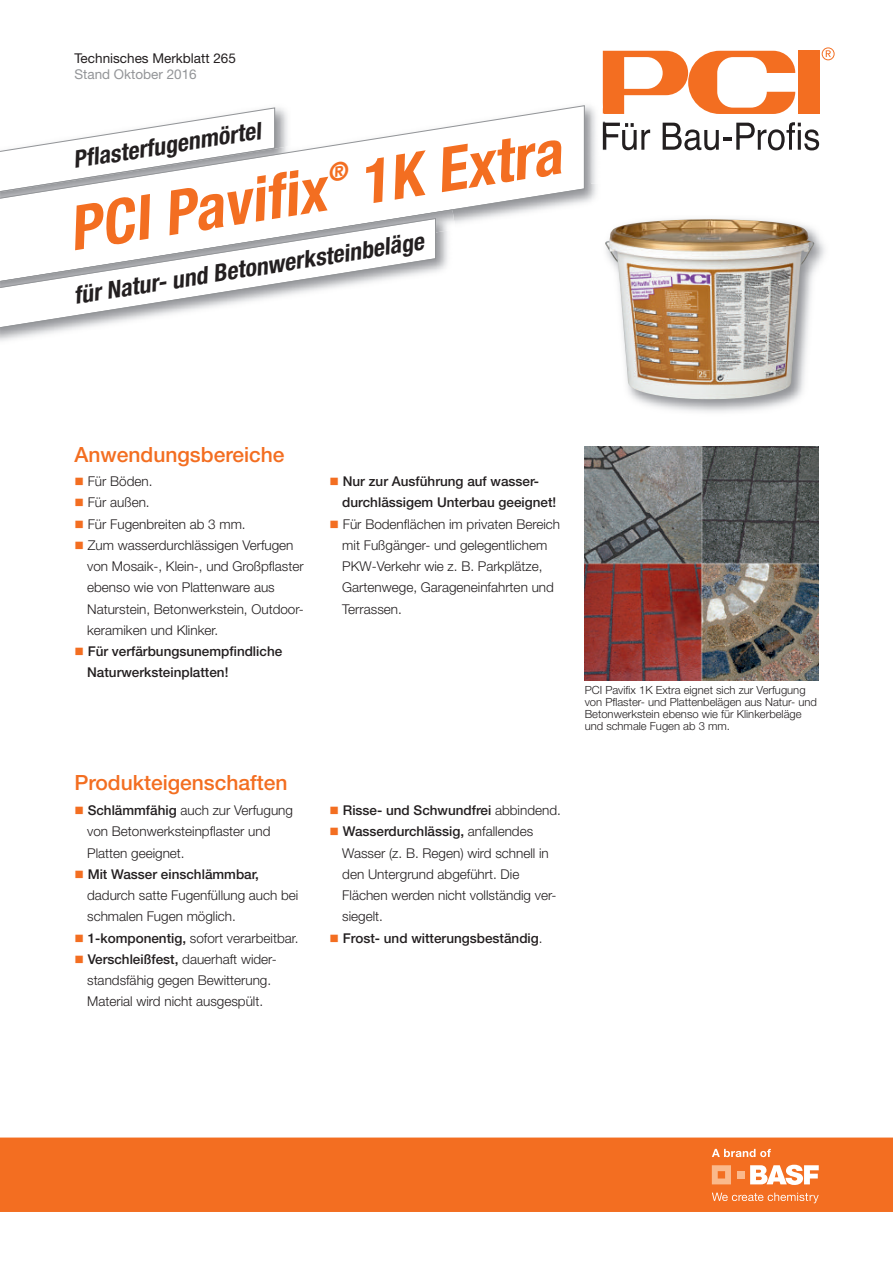
<style>
.page{position:relative;width:893px;height:1263px;background:#fff}
.page>*{position:absolute;margin:0;border:0;box-sizing:border-box;transform-origin:0 0}
.t1{font:italic 700 condensed 61.5px "Helvetica Neue LT Pro";color:#f36e21}
.t2{font:italic 700 condensed 24px "Helvetica Neue LT Pro";color:#231f20}
.t3{font:500 21px "Helvetica Neue LT Pro";color:#f36e21}
.t4{font:300 13.5px/21.3px "Helvetica Neue LT Pro";color:#231f20}
.t5{font:500 13.5px/21.3px "Helvetica Neue LT Pro";color:#231f20}
.t6{font:13.5px "Helvetica Neue LT Pro";color:#231f20}
.t7{font:13.5px "Helvetica Neue LT Pro";color:#939598}
.t8{font:300 11.25px/12px "Helvetica Neue LT Pro";color:#231f20}
.s1{color:#f36e21}
.s2{font-weight:500}
.s3{font-weight:300}
</style>
<div class="page">
<div style="left:798px;top:51px;width:21px;height:63px;background:#f36e21"></div>
<svg style="left:603px;top:51px;width:192px;height:63px"></svg>
<svg style="left:618px;top:123px;width:32px;height:27px"></svg>
<svg style="left:663px;top:122px;width:156px;height:28px"></svg>
<svg style="left:822px;top:47px;width:13px;height:13px"></svg>
<img style="left:585px;top:99px;width:33px;height:104px">
<img style="left:591px;top:97px;width:24px;height:86px">
<img style="left:603px;top:108px;width:7px;height:42px">
<svg style="left:1px;top:105px;width:584px;height:118px"></svg>
<img style="left:605px;top:219px;width:220px;height:193px">
<img style="left:605px;top:222px;width:38px;height:22px">
<div style="left:0;top:1137px;width:893px;height:75px;background:#f36e21"></div>
<svg style="left:712px;top:1165px;width:19px;height:19px"></svg>
<div style="left:737px;top:1171px;width:7px;height:7px;background:#fab98c"></div>
<svg style="left:750px;top:1165px;width:69px;height:20px"></svg>
<svg style="left:712px;top:1192px;width:107px;height:11px"></svg>
<svg style="left:712px;top:1149px;width:59px;height:8px"></svg>
<img style="left:1px;top:209px;width:451px;height:65px">
<svg style="left:1px;top:218px;width:435px;height:112px"></svg>
<img style="left:585px;top:446px;width:233px;height:234px">
<svg style="left:330px;top:161px;width:19px;height:22px"></svg>
<p class="t6" style="left:74px;top:53px;width:163px">Technisches Merkblatt 265</p>
<p class="t7" style="left:74px;top:69px;width:124px">Stand Oktober 2016</p>
<h2 class="t2" style="left:72px;top:151px;width:191px;rotate:-9deg">Pfl asterfugenmörtel</h2>
<h1 class="t1" style="left:65px;top:207px;width:261px;rotate:-9deg">PCI Pavifi x</h1>
<h1 class="t1" style="left:356px;top:161px;width:205px;rotate:-9deg">1K Extra</h1>
<h2 class="t2" style="left:72px;top:287px;width:356px;rotate:-9deg">für Natur- und Betonwerksteinbeläge</h2>
<h3 class="t3" style="left:74px;top:446px;width:212px">Anwendungsbereiche</h3>
<p class="t4" style="left:74px;top:472px;width:80px"><span class="s1">■</span> Für Böden.</p>
<p class="t4" style="left:74px;top:493px;width:77px"><span class="s1">■</span> Für außen.</p>
<p class="t4" style="left:74px;top:514px;width:173px"><span class="s1">■</span> Für Fugenbreiten ab 3 mm.</p>
<p class="t4" style="left:87px;top:536px;width:218px;text-indent:-13px"><span class="s1">■</span> Zum wasserdurchlässigen Verfugen von Mosaik-, Klein-, und Großpflaster ebenso wie von Plattenware aus Naturstein, Betonwerkstein, Outdoor&shy;keramiken und Klinker.</p>
<p class="t5" style="left:87px;top:642px;width:197px;text-indent:-13px"><span class="s1">■</span> Für verfärbungsunempfindliche<br>Naturwerksteinplatten!</p>
<h3 class="t3" style="left:74px;top:775px;width:215px">Produkteigenschaften</h3>
<p class="t4" style="left:87px;top:801px;width:207px;text-indent:-13px"><span class="s1">■</span> <span class="s2">Schlämmfähig</span> auch zur Verfugung von Betonwerksteinpflaster und<br>Platten geeignet.</p>
<p class="t4" style="left:87px;top:865px;width:213px;text-indent:-13px"><span class="s1">■</span> <span class="s2">Mit Wasser einschlämmbar, </span>dadurch satte Fugenfüllung auch bei schmalen Fugen möglich.</p>
<p class="t4" style="left:74px;top:928px;width:226px"><span class="s1">■</span> <span class="s2">1-komponentig,</span> sofort verarbeitbar.</p>
<p class="t4" style="left:74px;top:950px;width:204px;text-align:center"><span class="s1">■</span> <span class="s2">Verschleißfest,</span> dauerhaft wider&shy;standsfähig gegen Bewitterung.<br>Material wird nicht ausgespült.</p>
<p class="t5" style="left:342px;top:472px;width:216px;text-indent:-13px"><span class="s1">■</span> Nur zur Ausführung auf wasser&shy;durchlässigem Unterbau geeignet!</p>
<p class="t4" style="left:342px;top:514px;width:219px;text-indent:-13px"><span class="s1">■</span> Für Bodenflächen im privaten Bereich mit Fußgänger- und gelegentlichem<br>PKW-Verkehr wie z. B. Parkplätze,<br>Gartenwege, Garageneinfahrten und<br>Terrassen.</p>
<p class="t8" style="left:585px;top:685px;width:234px">PCI Pavifix 1K Extra eignet sich zur Verfugung von Pflaster- und Plattenbelägen aus Natur- und Betonwerkstein ebenso wie für Klinkerbeläge und schmale Fugen ab 3 mm.</p>
<p class="t5" style="left:330px;top:801px;width:233px"><span class="s1">■</span> Risse- und Schwundfrei <span class="s3">abbindend.</span></p>
<p class="t4" style="left:342px;top:822px;width:216px;text-indent:-13px"><span class="s1">■</span> <span class="s2">Wasserdurchlässig,</span> anfallendes<br>Wasser (z. B. Regen) wird schnell in den Untergrund abgeführt. Die<br>Flächen werden nicht vollständig ver&shy;siegelt.</p>
<p class="t5" style="left:330px;top:928px;width:215px"><span class="s1">■</span> Frost- und witterungsbeständig<span class="s3">.</span></p>
</div>
